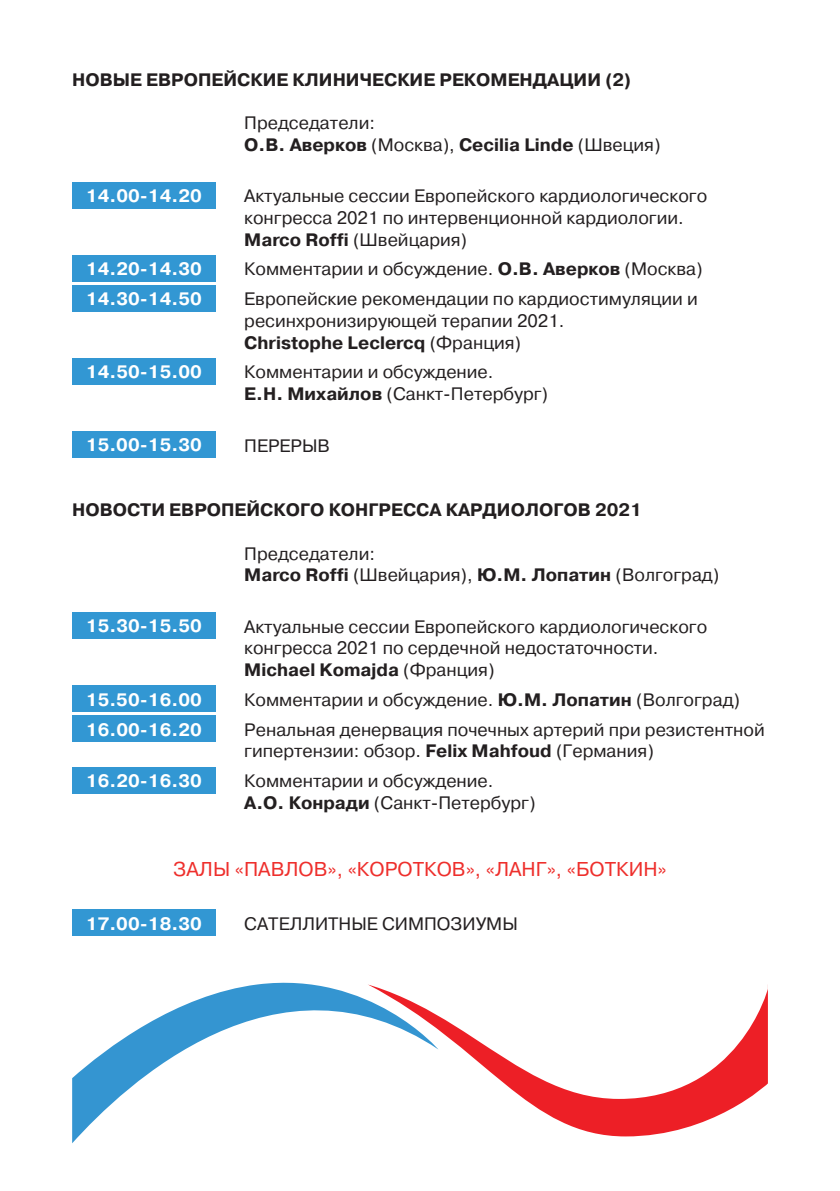
<style>
.page{position:relative;width:840px;height:1191px;background:#fff}
.page>*{position:absolute;margin:0;border:0;box-sizing:border-box;transform-origin:0 0}
.t1{font:20px "Pragmatica C";color:#ee2f2c}
.t2{font:18px/21.6px "Pragmatica C";color:#231f20}
.t3{font:700 18px "Pragmatica C";color:#fff}
.t4{font:700 18px "Pragmatica C";color:#231f20}
.s1{font-weight:700}
</style>
<div class="page">
<svg style="left:524px;top:1099px;width:224px;height:37px;fill:#ed1f26"></svg>
<svg style="left:72px;top:1099px;width:45px;height:44px"></svg>
<svg style="left:72px;top:924px;width:695px;height:175px"></svg>
<div style="left:72px;top:182px;width:143px;height:26px;background:#3297d3"></div>
<div style="left:72px;top:255px;width:143px;height:26px;background:#3297d3"></div>
<div style="left:72px;top:285px;width:143px;height:26px;background:#3297d3"></div>
<div style="left:72px;top:358px;width:143px;height:26px;background:#3297d3"></div>
<div style="left:72px;top:431px;width:143px;height:26px;background:#3297d3"></div>
<div style="left:72px;top:612px;width:143px;height:26px;background:#3297d3"></div>
<div style="left:72px;top:685px;width:143px;height:27px;background:#3297d3"></div>
<div style="left:72px;top:715px;width:143px;height:26px;background:#3297d3"></div>
<div style="left:72px;top:767px;width:143px;height:26px;background:#3297d3"></div>
<div style="left:72px;top:909px;width:143px;height:27px;background:#3297d3"></div>
<p class="t4" style="left:72px;top:70px;width:560px">НОВЫЕ ЕВРОПЕЙСКИЕ КЛИНИЧЕСКИЕ РЕКОМЕНДАЦИИ (2)</p>
<p class="t2" style="left:244px;top:112px;width:417px">Председатели:<br><span class="s1">О.В. Аверков</span> (Москва), <span class="s1">Cecilia Linde</span> (Швеция)</p>
<p class="t3" style="left:86px;top:186px;width:117px">14.00-14.20</p>
<p class="t2" style="left:244px;top:185px;width:464px">Актуальные сессии Европейского кардиологического конгресса 2021 по интервенционной кардиологии.<br><span class="s1">Marco Roffi</span> (Швейцария)</p>
<p class="t3" style="left:86px;top:259px;width:117px">14.20-14.30</p>
<p class="t2" style="left:244px;top:258px;width:459px">Комментарии и обсуждение. <span class="s1">О.В. Аверков</span> (Москва)</p>
<p class="t3" style="left:86px;top:289px;width:117px">14.30-14.50</p>
<p class="t2" style="left:244px;top:288px;width:455px">Европейские рекомендации по кардиостимуляции и ресинхронизирующей терапии 2021.<br><span class="s1">Christophe Leclercq</span> (Франция)</p>
<p class="t3" style="left:86px;top:362px;width:117px">14.50-15.00</p>
<p class="t2" style="left:244px;top:361px;width:305px">Комментарии и обсуждение.<br><span class="s1">Е.Н. Михайлов</span> (Санкт-Петербург)</p>
<p class="t3" style="left:86px;top:435px;width:117px">15.00-15.30</p>
<p class="t2" style="left:244px;top:434px;width:87px">ПЕРЕРЫВ</p>
<p class="t4" style="left:72px;top:500px;width:571px">НОВОСТИ ЕВРОПЕЙСКОГО КОНГРЕССА КАРДИОЛОГОВ 2021</p>
<p class="t2" style="left:244px;top:542px;width:476px">Председатели:<br><span class="s1">Marco Roffi</span> (Швейцария), <span class="s1">Ю.М. Лопатин</span> (Волгоград)</p>
<p class="t3" style="left:86px;top:616px;width:117px">15.30-15.50</p>
<p class="t2" style="left:244px;top:616px;width:464px">Актуальные сессии Европейского кардиологического конгресса 2021 по сердечной недостаточности.<br><span class="s1">Michael Komajda</span> (Франция)</p>
<p class="t3" style="left:86px;top:689px;width:117px">15.50-16.00</p>
<p class="t2" style="left:244px;top:689px;width:497px">Комментарии и обсуждение. <span class="s1">Ю.М. Лопатин</span> (Волгоград)</p>
<p class="t3" style="left:86px;top:719px;width:117px">16.00-16.20</p>
<p class="t2" style="left:244px;top:719px;width:521px">Ренальная денервация почечных артерий при резистентной гипертензии: обзор. <span class="s1">Felix Mahfoud</span> (Германия)</p>
<p class="t3" style="left:86px;top:771px;width:117px">16.20-16.30</p>
<p class="t2" style="left:244px;top:770px;width:293px">Комментарии и обсуждение.<br><span class="s1">А.О. Конради</span> (Санкт-Петербург)</p>
<p class="t1" style="left:173px;top:858px;width:495px">ЗАЛЫ «ПАВЛОВ», «КОРОТКОВ», «ЛАНГ», «БОТКИН»</p>
<p class="t3" style="left:86px;top:913px;width:117px">17.00-18.30</p>
<p class="t2" style="left:244px;top:913px;width:275px">САТЕЛЛИТНЫЕ СИМПОЗИУМЫ</p>
</div>
